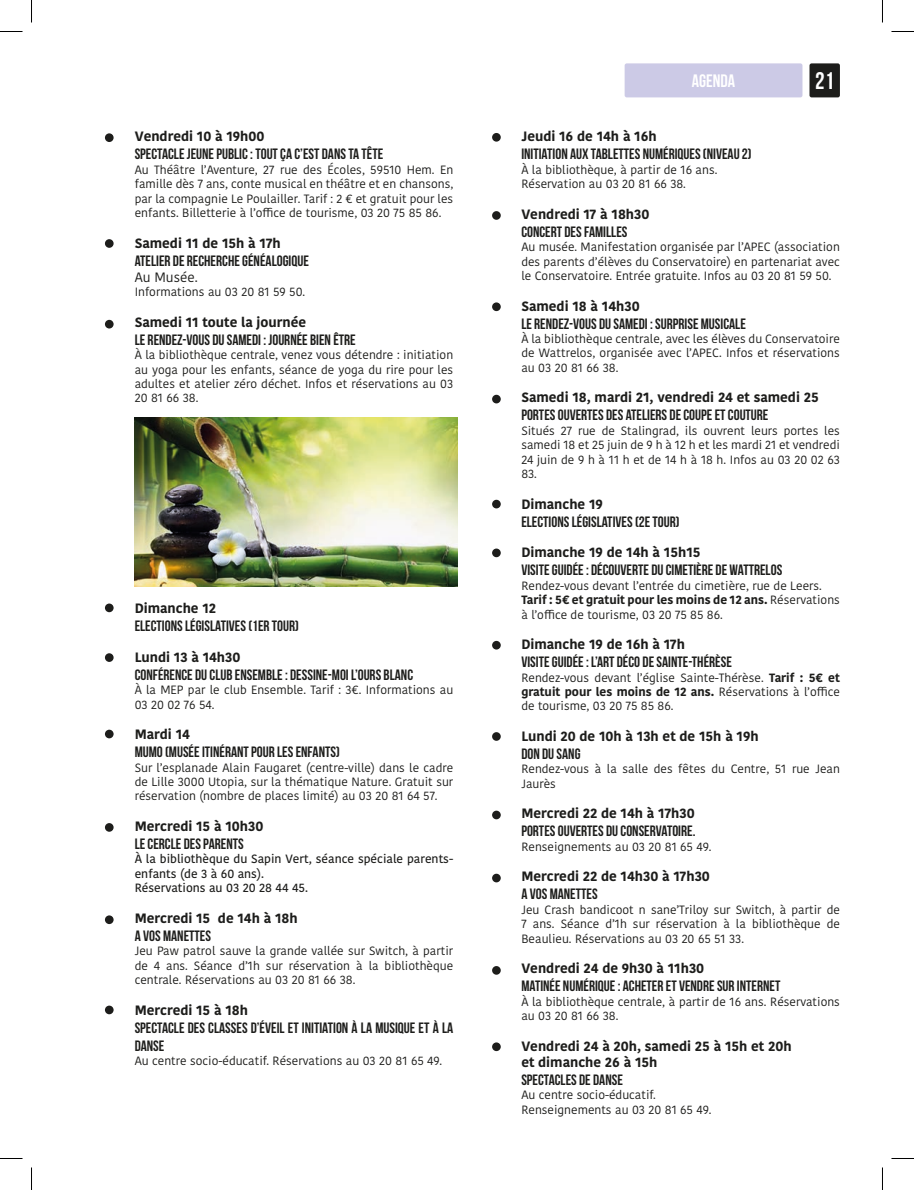
<style>
.page{position:relative;width:914px;height:1190px;background:#fff}
.page>*{position:absolute;margin:0;border:0;box-sizing:border-box;transform-origin:0 0}
.t1{font:700 24px "Bebas Neue";color:#fff}
.t2{font:700 18px "Bebas Neue";color:#fff}
.t3{font:15px/18px "Bebas Neue";color:#1d1d1b}
.t4{font:700 13.5px "Kohinoor Bangla";color:#1d1d1b}
.t5{font:13.5px "Kohinoor Bangla";color:#1d1d1b}
.t6{font:12px/14.4px "Kohinoor Bangla";color:#1d1d1b;text-align:justify}
.t7{font:500 12px/14.4px "Kohinoor Bangla";color:#1d1d1b}
.s1{font-weight:700}
</style>
<div class="page">
<div style="left:809px;top:63px;width:30px;height:34px;background:#1d1d1b;border-radius:2px"></div>
<div style="left:624px;top:63px;width:178px;height:34px;background:#cccae6;border-radius:2px"></div>
<img style="left:135px;top:417px;width:322px;height:169px">
<div style="left:105px;top:133px;width:9px;height:9px;background:#1d1d1b;border-radius:50%"></div>
<div style="left:105px;top:239px;width:9px;height:9px;background:#1d1d1b;border-radius:50%"></div>
<div style="left:105px;top:320px;width:9px;height:8px;background:#1d1d1b;border-radius:50%"></div>
<div style="left:105px;top:603px;width:9px;height:9px;background:#1d1d1b;border-radius:50%"></div>
<div style="left:105px;top:653px;width:9px;height:9px;background:#1d1d1b;border-radius:50%"></div>
<div style="left:105px;top:730px;width:9px;height:8px;background:#1d1d1b;border-radius:50%"></div>
<div style="left:105px;top:823px;width:9px;height:9px;background:#1d1d1b;border-radius:50%"></div>
<div style="left:105px;top:915px;width:9px;height:9px;background:#1d1d1b;border-radius:50%"></div>
<div style="left:105px;top:1005px;width:9px;height:9px;background:#1d1d1b;border-radius:50%"></div>
<div style="left:492px;top:133px;width:8px;height:9px;background:#1d1d1b;border-radius:50%"></div>
<div style="left:492px;top:211px;width:8px;height:9px;background:#1d1d1b;border-radius:50%"></div>
<div style="left:492px;top:302px;width:8px;height:9px;background:#1d1d1b;border-radius:50%"></div>
<div style="left:492px;top:395px;width:8px;height:8px;background:#1d1d1b;border-radius:50%"></div>
<div style="left:492px;top:500px;width:8px;height:8px;background:#1d1d1b;border-radius:50%"></div>
<div style="left:492px;top:548px;width:8px;height:9px;background:#1d1d1b;border-radius:50%"></div>
<div style="left:492px;top:641px;width:8px;height:8px;background:#1d1d1b;border-radius:50%"></div>
<div style="left:492px;top:732px;width:8px;height:9px;background:#1d1d1b;border-radius:50%"></div>
<div style="left:492px;top:811px;width:8px;height:8px;background:#1d1d1b;border-radius:50%"></div>
<div style="left:492px;top:874px;width:8px;height:8px;background:#1d1d1b;border-radius:50%"></div>
<div style="left:492px;top:966px;width:8px;height:9px;background:#1d1d1b;border-radius:50%"></div>
<div style="left:492px;top:1042px;width:8px;height:9px;background:#1d1d1b;border-radius:50%"></div>
<svg style="left:0;top:31px;width:22px;height:1px"></svg>
<svg style="left:891px;top:31px;width:22px;height:1px"></svg>
<svg style="left:0;top:1158px;width:22px;height:1px"></svg>
<svg style="left:891px;top:1158px;width:22px;height:1px"></svg>
<svg style="left:31px;top:0;width:1px;height:22px"></svg>
<svg style="left:31px;top:1167px;width:1px;height:23px"></svg>
<svg style="left:882px;top:0;width:1px;height:22px"></svg>
<svg style="left:882px;top:1167px;width:1px;height:23px"></svg>
<p class="t4" style="left:135px;top:125px;width:131px">Vendredi 10 à 19h00</p>
<p class="t3" style="left:135px;top:145px;width:250px">SPECTACLE JEUNE PUBLIC : TOUT ÇA C’EST DANS TA TÊTE</p>
<p class="t6" style="left:135px;top:162px;width:320px">Au Théâtre l’Aventure, 27 rue des Écoles, 59510 Hem. En famille dès 7 ans, conte musical en théâtre et en chansons, par la compagnie Le Poulailler. Tarif : 2 € et gratuit pour les enfants. Billetterie à l’office de tourisme, 03 20 75 85 86.</p>
<p class="t4" style="left:135px;top:231px;width:147px">Samedi 11 de 15h à 17h</p>
<p class="t3" style="left:135px;top:251px;width:176px">ATELIER DE RECHERCHE GÉNÉALOGIQUE</p>
<p class="t5" style="left:135px;top:267px;width:65px">Au Musée.</p>
<p class="t6" style="left:135px;top:285px;width:172px">Informations au 03 20 81 59 50.</p>
<p class="t4" style="left:135px;top:310px;width:173px">Samedi 11 toute la journée</p>
<p class="t3" style="left:135px;top:330px;width:222px">LE RENDEZ-VOUS DU SAMEDI : JOURNÉE BIEN ÊTRE</p>
<p class="t6" style="left:135px;top:348px;width:320px">À la bibliothèque centrale, venez vous détendre : initiation au yoga pour les enfants, séance de yoga du rire pour les adultes et atelier zéro déchet. Infos et réservations au 03<br>20 81 66 38.</p>
<p class="t4" style="left:135px;top:596px;width:83px">Dimanche 12</p>
<p class="t3" style="left:135px;top:617px;width:166px">ELECTIONS LÉGISLATIVES (1ER TOUR)</p>
<p class="t4" style="left:135px;top:645px;width:107px">Lundi 13 à 14h30</p>
<p class="t3" style="left:135px;top:665px;width:280px">CONFÉRENCE DU CLUB ENSEMBLE : DESSINE-MOI L’OURS BLANC</p>
<p class="t6" style="left:135px;top:682px;width:320px">À la MEP par le club Ensemble. Tarif : 3€. Informations au<br>03 20 02 76 54.</p>
<p class="t4" style="left:135px;top:722px;width:57px">Mardi 14</p>
<p class="t3" style="left:135px;top:743px;width:207px">MUMO (MUSÉE ITINÉRANT POUR LES ENFANTS)</p>
<p class="t6" style="left:135px;top:760px;width:320px">Sur l’esplanade Alain Faugaret (centre-ville) dans le cadre de Lille 3000 Utopia, sur la thématique Nature. Gratuit sur réservation (nombre de places limité) au 03 20 81 64 57.</p>
<p class="t4" style="left:135px;top:814px;width:130px">Mercredi 15 à 10h30</p>
<p class="t3" style="left:135px;top:834px;width:111px">LE CERCLE DES PARENTS</p>
<p class="t7" style="left:135px;top:851px;width:320px">À la bibliothèque du Sapin Vert, séance spéciale parents&shy;enfants (de 3 à 60 ans).</p>
<p class="t7" style="left:135px;top:880px;width:175px">Réservations au 03 20 28 44 45.</p>
<p class="t4" style="left:135px;top:906px;width:164px">Mercredi 15 de 14h à 18h</p>
<p class="t3" style="left:135px;top:926px;width:78px">A VOS MANETTES</p>
<p class="t6" style="left:135px;top:943px;width:320px">Jeu Paw patrol sauve la grande vallée sur Switch, à partir de 4 ans. Séance d’1h sur réservation à la bibliothèque centrale. Réservations au 03 20 81 66 38.</p>
<p class="t4" style="left:135px;top:998px;width:115px">Mercredi 15 à 18h</p>
<p class="t3" style="left:135px;top:1018px;width:320px">SPECTACLE DES CLASSES D’ÉVEIL ET INITIATION À LA MUSIQUE ET À LA<br>DANSE</p>
<p class="t6" style="left:135px;top:1053px;width:309px">Au centre socio-éducatif. Réservations au 03 20 81 65 49.</p>
<p class="t2" style="left:691px;top:71px;width:45px">AGENDA</p>
<h1 class="t1" style="left:815px;top:68px;width:21px">21</h1>
<p class="t4" style="left:521px;top:125px;width:137px">Jeudi 16 de 14h à 16h</p>
<p class="t3" style="left:521px;top:145px;width:232px">INITIATION AUX TABLETTES NUMÉRIQUES (NIVEAU 2)</p>
<p class="t6" style="left:521px;top:162px;width:197px">À la bibliothèque, à partir de 16 ans.</p>
<p class="t6" style="left:521px;top:177px;width:166px">Réservation au 03 20 81 66 38.</p>
<p class="t4" style="left:521px;top:202px;width:129px">Vendredi 17 à 18h30</p>
<p class="t3" style="left:521px;top:222px;width:108px">CONCERT DES FAMILLES</p>
<p class="t6" style="left:521px;top:240px;width:320px">Au musée. Manifestation organisée par l’APEC (association des parents d’élèves du Conservatoire) en partenariat avec le Conservatoire. Entrée gratuite. Infos au 03 20 81 59 50.</p>
<p class="t4" style="left:521px;top:294px;width:120px">Samedi 18 à 14h30</p>
<p class="t3" style="left:521px;top:314px;width:226px">LE RENDEZ-VOUS DU SAMEDI : SURPRISE MUSICALE</p>
<p class="t6" style="left:521px;top:331px;width:320px">À la bibliothèque centrale, avec les élèves du Conservatoire de Wattrelos, organisée avec l’APEC. Infos et réservations au 03 20 81 66 38.</p>
<p class="t4" style="left:521px;top:386px;width:299px">Samedi 18, mardi 21, vendredi 24 et samedi 25</p>
<p class="t3" style="left:521px;top:406px;width:249px">PORTES OUVERTES DES ATELIERS DE COUPE ET COUTURE</p>
<p class="t6" style="left:521px;top:423px;width:320px">Situés 27 rue de Stalingrad, ils ouvrent leurs portes les samedi 18 et 25 juin de 9 h à 12 h et les mardi 21 et vendredi 24 juin de 9 h à 11 h et de 14 h à 18 h. Infos au 03 20 02 63<br>83.</p>
<p class="t4" style="left:521px;top:492px;width:83px">Dimanche 19</p>
<p class="t3" style="left:521px;top:512px;width:160px">ELECTIONS LÉGISLATIVES (2E TOUR)</p>
<p class="t4" style="left:521px;top:541px;width:181px">Dimanche 19 de 14h à 15h15</p>
<p class="t3" style="left:521px;top:561px;width:262px">VISITE GUIDÉE : DÉCOUVERTE DU CIMETIÈRE DE WATTRELOS</p>
<p class="t6" style="left:521px;top:578px;width:302px">Rendez-vous devant l’entrée du cimetière, rue de Leers.</p>
<p class="t6" style="left:521px;top:592px;width:320px"><span class="s1">Tarif : 5€ et gratuit pour les moins de 12 ans.</span> Réservations à l’office de tourisme, 03 20 75 85 86.</p>
<p class="t4" style="left:521px;top:632px;width:165px">Dimanche 19 de 16h à 17h</p>
<p class="t3" style="left:521px;top:653px;width:212px">VISITE GUIDÉE : L’ART DÉCO DE SAINTE-THÉRÈSE</p>
<p class="t6" style="left:521px;top:670px;width:320px">Rendez-vous devant l’église Sainte-Thérèse. <span class="s1">Tarif : 5€ et gratuit pour les moins de 12 ans.</span> Réservations à l’office de tourisme, 03 20 75 85 86.</p>
<p class="t4" style="left:521px;top:724px;width:239px">Lundi 20 de 10h à 13h et de 15h à 19h</p>
<p class="t3" style="left:521px;top:744px;width:61px">DON DU SANG</p>
<p class="t6" style="left:521px;top:762px;width:320px">Rendez-vous à la salle des fêtes du Centre, 51 rue Jean<br>Jaurès</p>
<p class="t4" style="left:521px;top:802px;width:175px">Mercredi 22 de 14h à 17h30</p>
<p class="t3" style="left:521px;top:822px;width:176px">PORTES OUVERTES DU CONSERVATOIRE.</p>
<p class="t6" style="left:521px;top:839px;width:192px">Renseignements au 03 20 81 65 49.</p>
<p class="t4" style="left:521px;top:865px;width:190px">Mercredi 22 de 14h30 à 17h30</p>
<p class="t3" style="left:521px;top:885px;width:78px">A VOS MANETTES</p>
<p class="t6" style="left:521px;top:902px;width:320px">Jeu Crash bandicoot n sane’Triloy sur Switch, à partir de 7 ans. Séance d’1h sur réservation à la bibliothèque de Beaulieu. Réservations au 03 20 65 51 33.</p>
<p class="t4" style="left:521px;top:956px;width:184px">Vendredi 24 de 9h30 à 11h30</p>
<p class="t3" style="left:521px;top:977px;width:260px">MATINÉE NUMÉRIQUE : ACHETER ET VENDRE SUR INTERNET</p>
<p class="t6" style="left:521px;top:994px;width:320px">À la bibliothèque centrale, à partir de 16 ans. Réservations au 03 20 81 66 38.</p>
<p class="t4" style="left:521px;top:1034px;width:272px">Vendredi 24 à 20h, samedi 25 à 15h et 20h</p>
<p class="t4" style="left:521px;top:1050px;width:138px">et dimanche 26 à 15h</p>
<p class="t3" style="left:521px;top:1070px;width:103px">SPECTACLES DE DANSE</p>
<p class="t6" style="left:521px;top:1087px;width:136px">Au centre socio-éducatif.</p>
<p class="t6" style="left:521px;top:1102px;width:192px">Renseignements au 03 20 81 65 49.</p>
</div>
